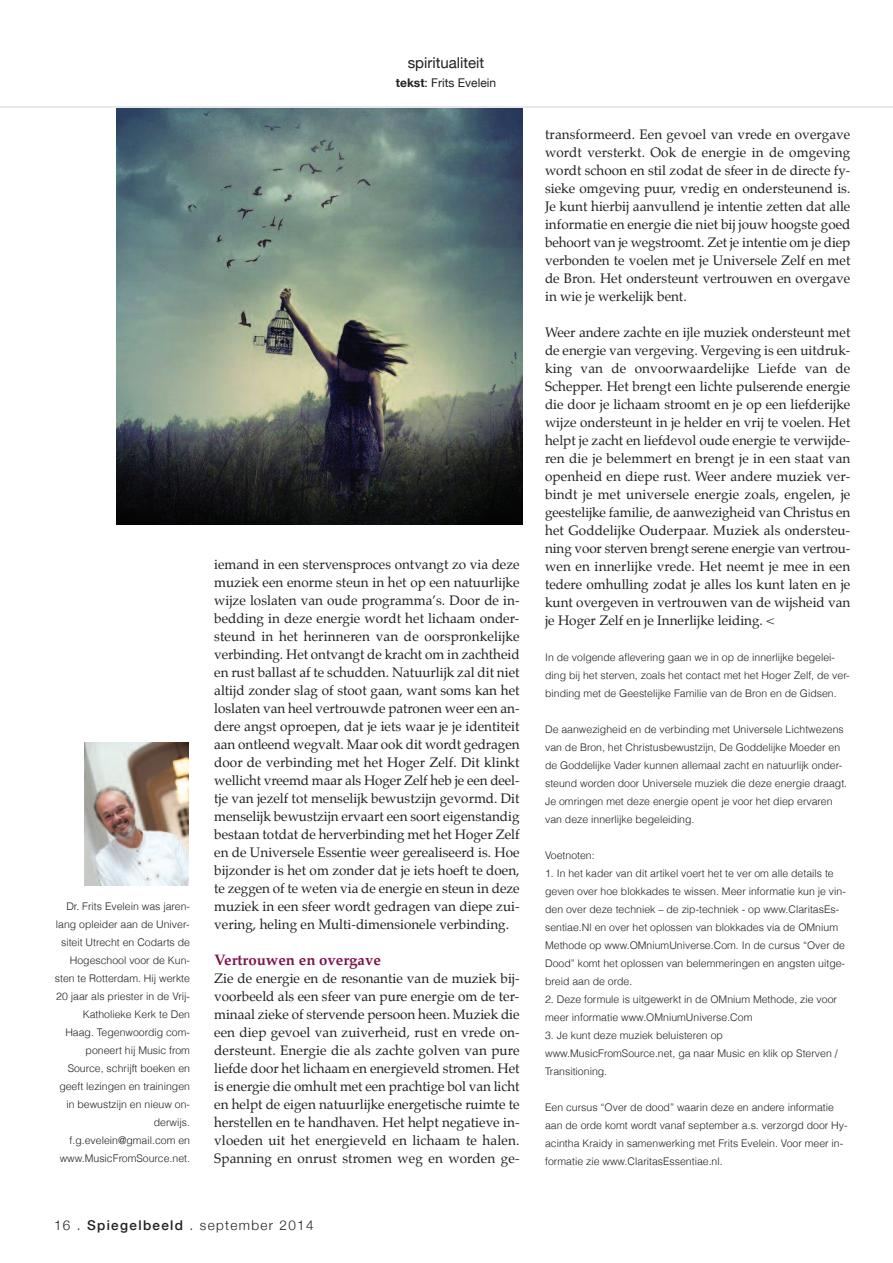
<style>
.page{position:relative;width:893px;height:1263px;background:#fff}
.page>*{position:absolute;margin:0;border:0;box-sizing:border-box;transform-origin:0 0}
.t1{font:700 15px "Palatino";color:#7e144b}
.t2{font:15px "Helvetica Neue";color:#231f20}
.t3{font:13.5px/18px "Palatino";color:#231f20;text-align:justify}
.t4{font:300 13.5px "Helvetica Neue";letter-spacing:.1em;color:#231f20}
.t5{font:12px "Helvetica Neue";color:#231f20}
.t6{font:300 10.5px/18px "Helvetica";color:#231f20}
.s1{font-weight:700}
.s2{font-weight:500}
</style>
<div class="page">
<img style="left:85px;top:742px;width:103px;height:144px">
<hr style="left:0;top:106px;width:893px;height:2px;background:#e7e8e9">
<img style="left:117px;top:108px;width:405px;height:417px">
<p class="t2" style="left:408px;top:54px;width:78px">spiritualiteit</p>
<p class="t5" style="left:396px;top:75px;width:102px"><span class="s1">tekst</span>: Frits Evelein</p>
<p class="t6" style="left:55px;top:898px;width:137px;text-align:right">Dr. Frits Evelein was jaren&shy;lang opleider aan de Univer&shy;siteit Utrecht en Codarts de<br>Hogeschool voor de Kun&shy;sten te Rotterdam. Hij werkte<br>20 jaar als priester in de Vrij-<br>Katholieke Kerk te Den<br>Haag. Tegenwoordig com&shy;poneert hij Music from<br>Source, schrijft boeken en geeft lezingen en trainingen in bewustzijn en nieuw on&shy;derwijs. f.g.evelein@gmail.com en www.MusicFromSource.net.</p>
<p class="t3" style="left:214px;top:556px;width:307px">iemand in een stervensproces ontvangt zo via deze muziek een enorme steun in het op een natuurlijke wijze loslaten van oude programma’s. Door de in&shy;bedding in deze energie wordt het lichaam onder&shy;steund in het herinneren van de oorspronkelijke verbinding. Het ontvangt de kracht om in zachtheid en rust ballast af te schudden. Natuurlijk zal dit niet altijd zonder slag of stoot gaan, want soms kan het loslaten van heel vertrouwde patronen weer een an&shy;dere angst oproepen, dat je iets waar je je identiteit aan ontleend wegvalt. Maar ook dit wordt gedragen door de verbinding met het Hoger Zelf. Dit klinkt wellicht vreemd maar als Hoger Zelf heb je een deel&shy;tje van jezelf tot menselijk bewustzijn gevormd. Dit menselijk bewustzijn ervaart een soort eigenstandig bestaan totdat de herverbinding met het Hoger Zelf en de Universele Essentie weer gerealiseerd is. Hoe bijzonder is het om zonder dat je iets hoeft te doen, te zeggen of te weten via de energie en steun in deze muziek in een sfeer wordt gedragen van diepe zui&shy;vering, heling en Multi-dimensionele verbinding.</p>
<p class="t1" style="left:214px;top:952px;width:168px">Vertrouwen en overgave</p>
<p class="t3" style="left:214px;top:970px;width:307px">Zie de energie en de resonantie van de muziek bij&shy;voorbeeld als een sfeer van pure energie om de ter&shy;minaal zieke of stervende persoon heen. Muziek die een diep gevoel van zuiverheid, rust en vrede on&shy;dersteunt. Energie die als zachte golven van pure liefde door het lichaam en energieveld stromen. Het is energie die omhult met een prachtige bol van licht en helpt de eigen natuurlijke energetische ruimte te herstellen en te handhaven. Het helpt negatieve in&shy;vloeden uit het energieveld en lichaam te halen.<br>Spanning en onrust stromen weg en worden ge-</p>
<p class="t4" style="left:54px;top:1217px;width:261px">16 . <span class="s2">Spiegelbeeld</span> . september 2014</p>
<p class="t3" style="left:545px;top:126px;width:307px">transformeerd. Een gevoel van vrede en overgave wordt versterkt. Ook de energie in de omgeving wordt schoon en stil zodat de sfeer in de directe fy&shy;sieke omgeving puur, vredig en ondersteunend is.<br>Je kunt hierbij aanvullend je intentie zetten dat alle informatie en energie die niet bij jouw hoogste goed behoort van je wegstroomt. Zet je intentie om je diep verbonden te voelen met je Universele Zelf en met de Bron. Het ondersteunt vertrouwen en overgave in wie je werkelijk bent.</p>
<p class="t3" style="left:545px;top:324px;width:307px">Weer andere zachte en ijle muziek ondersteunt met de energie van vergeving. Vergeving is een uitdruk&shy;king van de onvoorwaardelijke Liefde van de Schepper. Het brengt een lichte pulserende energie die door je lichaam stroomt en je op een liefderijke wijze ondersteunt in je helder en vrij te voelen. Het helpt je zacht en liefdevol oude energie te verwijde&shy;ren die je belemmert en brengt je in een staat van openheid en diepe rust. Weer andere muziek ver&shy;bindt je met universele energie zoals, engelen, je geestelijke familie, de aanwezigheid van Christus en het Goddelijke Ouderpaar. Muziek als ondersteu&shy;ning voor sterven brengt serene energie van vertrou&shy;wen en innerlijke vrede. Het neemt je mee in een tedere omhulling zodat je alles los kunt laten en je kunt overgeven in vertrouwen van de wijsheid van je Hoger Zelf en je Innerlijke leiding. &lt;</p>
<p class="t6" style="left:545px;top:649px;width:306px">In de volgende aflevering gaan we in op de innerlijke begelei&shy;ding bij het sterven, zoals het contact met het Hoger Zelf, de ver&shy;binding met de Geestelijke Familie van de Bron en de Gidsen.</p>
<p class="t6" style="left:545px;top:721px;width:304px">De aanwezigheid en de verbinding met Universele Lichtwezens van de Bron, het Christusbewustzijn, De Goddelijke Moeder en de Goddelijke Vader kunnen allemaal zacht en natuurlijk onder&shy;steund worden door Universele muziek die deze energie draagt.<br>Je omringen met deze energie opent je voor het diep ervaren van deze innerlijke begeleiding.</p>
<p class="t6" style="left:545px;top:847px;width:51px">Voetnoten:</p>
<p class="t6" style="left:545px;top:865px;width:302px">1. In het kader van dit artikel voert het te ver om alle details te geven over hoe blokkades te wissen. Meer informatie kun je vin&shy;den over deze techniek – de zip-techniek - op www.ClaritasEs&shy;sentiae.Nl en over het oplossen van blokkades via de OMnium Methode op www.OMniumUniverse.Com. In de cursus “Over de Dood” komt het oplossen van belemmeringen en angsten uitge&shy;breid aan de orde.</p>
<p class="t6" style="left:545px;top:991px;width:293px">2. Deze formule is uitgewerkt in de OMnium Methode, zie voor meer informatie www.OMniumUniverse.Com</p>
<p class="t6" style="left:545px;top:1027px;width:294px">3. Je kunt deze muziek beluisteren op www.MusicFromSource.net, ga naar Music en klik op Sterven /<br>Transitioning.</p>
<p class="t6" style="left:545px;top:1099px;width:304px">Een cursus “Over de dood” waarin deze en andere informatie aan de orde komt wordt vanaf september a.s. verzorgd door Hy&shy;acintha Kraidy in samenwerking met Frits Evelein. Voor meer in&shy;formatie zie www.ClaritasEssentiae.nl.</p>
</div>
